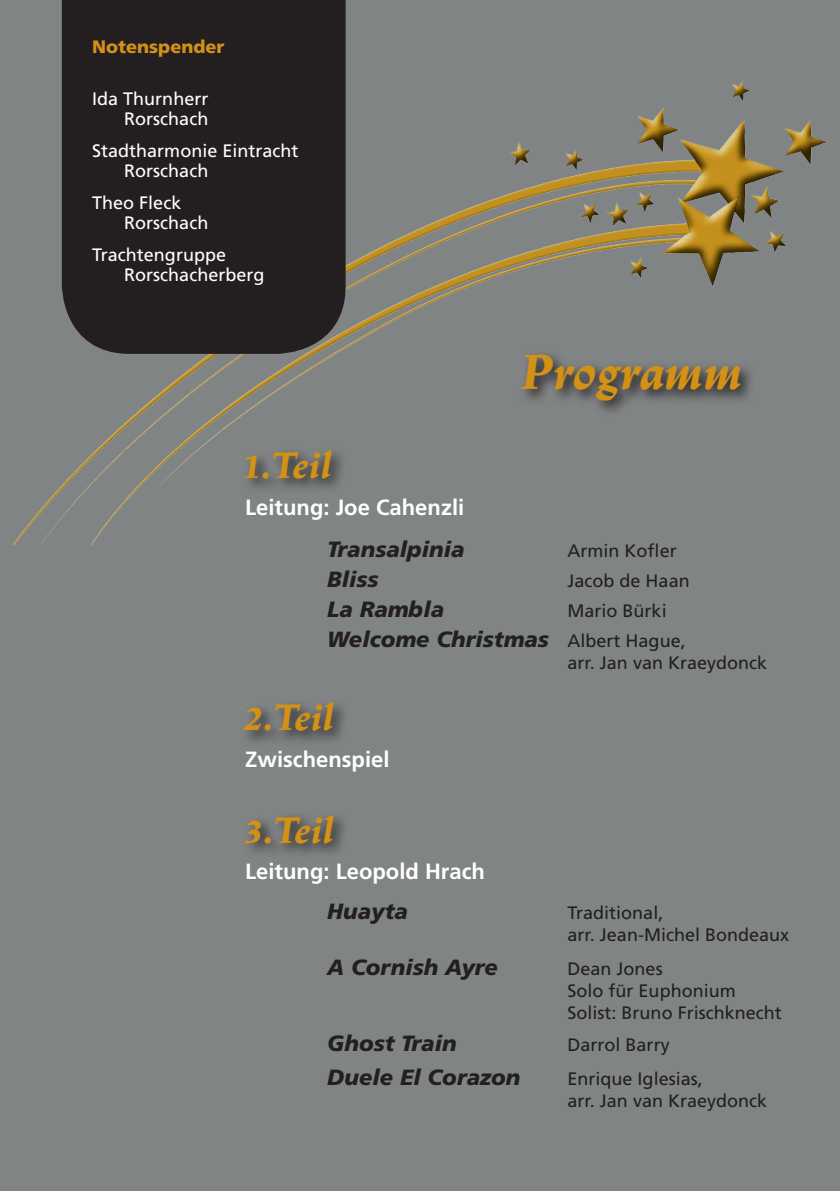
<style>
.page{position:relative;width:840px;height:1191px;background:#fff}
.page>*{position:absolute;margin:0;border:0;box-sizing:border-box;transform-origin:0 0}
.t1{font:italic 900 48px "Trajanus";letter-spacing:.02em;color:#d39116}
.t2{font:italic 900 36px "Trajanus";letter-spacing:.02em;color:#d39116}
.t3{font:italic 900 22px "Frutiger LT";color:#231f20}
.t4{font:700 22px "Frutiger LT";color:#fff}
.t5{font:18px/22px "Frutiger LT";color:#231f20}
.t6{font:18px/20px "Frutiger LT";color:#fff}
.t7{font:900 18px "Frutiger LT";color:#d39116}
.s1{font-weight:400;font-style:normal;font-size:18px}
</style>
<div class="page">
<div style="left:0;top:0;width:839px;height:1191px;background:#818485"></div>
<img style="left:13px;top:72px;width:813px;height:472px">
<div style="left:62px;top:0;width:283px;height:354px;background:#231f20"></div>
<svg style="left:241px;top:446px;width:106px;height:48px"></svg>
<svg style="left:247px;top:704px;width:97px;height:38px"></svg>
<svg style="left:250px;top:816px;width:94px;height:37px"></svg>
<svg style="left:517px;top:350px;width:238px;height:67px"></svg>
<p class="t7" style="left:92px;top:35px;width:134px">Notenspender</p>
<p class="t6" style="left:92px;top:88px;width:118px;text-align:right">Ida Thurnherr<br>Rorschach</p>
<p class="t6" style="left:124px;top:140px;width:176px;text-indent:-32px">Stadtharmonie Eintracht<br>Rorschach</p>
<p class="t6" style="left:124px;top:192px;width:85px;text-indent:-32px">Theo Fleck<br>Rorschach</p>
<p class="t6" style="left:124px;top:244px;width:142px;text-indent:-32px">Trachtengruppe<br>Rorschacherberg</p>
<h2 class="t2" style="left:243px;top:442px;width:90px">1.Teil</h2>
<h1 class="t1" style="left:522px;top:342px;width:221px">Programm</h1>
<p class="t4" style="left:245px;top:494px;width:220px">Leitung: Joe Cahenzli</p>
<p class="t3" style="left:327px;top:536px;width:139px">Transalpinia</p>
<p class="t5" style="left:567px;top:539px;width:111px">Armin Kofler</p>
<p class="t3" style="left:327px;top:566px;width:53px">Bliss</p>
<p class="t5" style="left:567px;top:569px;width:124px">Jacob de Haan</p>
<p class="t3" style="left:327px;top:596px;width:118px">La Rambla</p>
<p class="t5" style="left:567px;top:599px;width:101px">Mario Bürki</p>
<p class="t3" style="left:327px;top:626px;width:360px">Welcome Christmas <span class="s1">Albert Hague,</span></p>
<p class="t5" style="left:567px;top:651px;width:201px">arr. Jan van Kraeydonck</p>
<h2 class="t2" style="left:245px;top:695px;width:90px">2.Teil</h2>
<p class="t4" style="left:245px;top:746px;width:146px">Zwischenspiel</p>
<h2 class="t2" style="left:245px;top:807px;width:90px">3.Teil</h2>
<p class="t4" style="left:245px;top:858px;width:241px">Leitung: Leopold Hrach</p>
<p class="t3" style="left:327px;top:898px;width:82px">Huayta</p>
<p class="t5" style="left:567px;top:901px;width:223px">Traditional,<br>arr. Jean-Michel Bondeaux</p>
<p class="t3" style="left:327px;top:954px;width:172px">A Cornish Ayre</p>
<p class="t5" style="left:567px;top:957px;width:216px">Dean Jones<br>Solo für Euphonium<br>Solist: Bruno Frischknecht</p>
<p class="t3" style="left:327px;top:1030px;width:131px">Ghost Train</p>
<p class="t5" style="left:567px;top:1033px;width:104px">Darrol Barry</p>
<p class="t3" style="left:327px;top:1064px;width:195px">Duele El Corazon</p>
<p class="t5" style="left:567px;top:1067px;width:201px">Enrique Iglesias,<br>arr. Jan van Kraeydonck</p>
</div>
